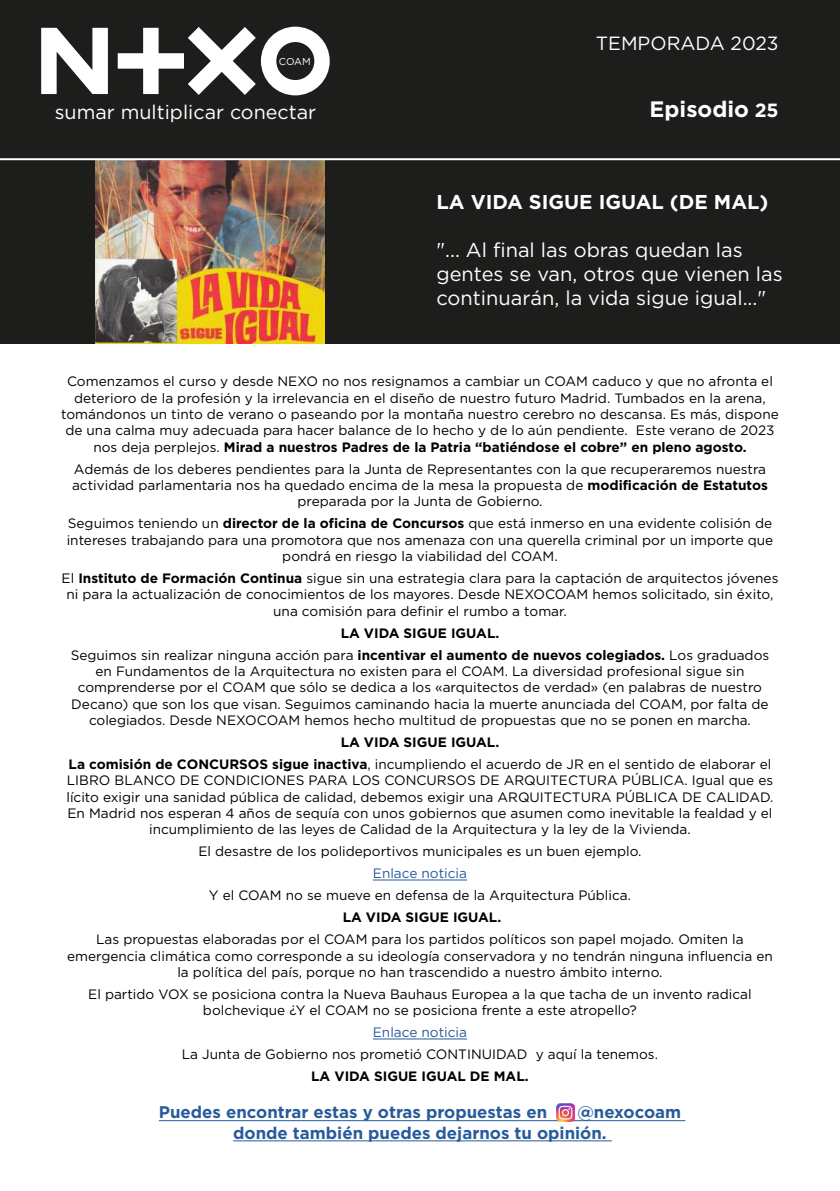
<style>
.page{position:relative;width:840px;height:1191px;background:#fff}
.page>*{position:absolute;margin:0;border:0;box-sizing:border-box;transform-origin:0 0}
.t1{font:700 22.2px "Gotham Pro";color:#fff}
.t2{font:20px/24px "Gotham Pro";color:#fff}
.t3{font:700 20px "Gotham Pro";color:#fff}
.t4{font:19.6px "Gotham Pro";color:#fff}
.t5{font:19.2px "Gotham Pro";color:#fff}
.t6{font:700 16.8px/20.2px "Gotham Pro";color:#275b9b}
.t7{font:13.6px/16.4px "Gotham Pro";color:#000;text-align:center}
.t8{font:700 13.6px/22px "Gotham Pro";color:#000;text-align:center}
.t9{font:13.6px "Gotham Pro";color:#275b9b}
.t10{font:10px "Gotham Pro";color:#fff}
.s1{font-size:19.2px}
.s2{font-weight:700}
.s3{font-weight:400}
</style>
<div class="page">
<div style="left:420px;top:160px;width:419px;height:184px;background:#1d1d1b"></div>
<div style="left:0;top:160px;width:420px;height:184px;background:#1d1d1b"></div>
<img style="left:96px;top:160px;width:228px;height:184px">
<div style="left:0;top:0;width:839px;height:159px;background:#1d1d1b"></div>
<hr style="left:372px;top:879px;width:95px;height:1px;background:#275b9b">
<hr style="left:372px;top:1038px;width:95px;height:1px;background:#275b9b">
<svg style="left:41px;top:28px;width:67px;height:66px"></svg>
<svg style="left:118px;top:27px;width:211px;height:68px"></svg>
<hr style="left:159px;top:1120px;width:526px;height:1px;background:#275b9b">
<hr style="left:233px;top:1140px;width:378px;height:1px;background:#275b9b">
<img style="left:556px;top:1103px;width:18px;height:18px">
<hr style="left:0;top:158px;width:839px;height:2px;background:#fff">
<p class="t10" style="left:279px;top:56px;width:33px">COAM</p>
<h3 class="t4" style="left:55px;top:102px;width:263px">sumar multiplicar conectar</h3>
<h3 class="t5" style="left:595px;top:32px;width:184px">TEMPORADA 2023</h3>
<h1 class="t1" style="left:649px;top:97px;width:130px">Episodio <span class="s1">25</span></h1>
<h2 class="t3" style="left:436px;top:190px;width:333px">LA VIDA SIGUE IGUAL (DE MAL)</h2>
<h2 class="t2" style="left:436px;top:238px;width:347px">"... Al final las obras quedan las gentes se van, otros que vienen las continuarán, la vida sigue igual..."</h2>
<p class="t7" style="left:61px;top:373px;width:718px">Comenzamos el curso y desde NEXO no nos resignamos a cambiar un COAM caduco y que no afronta el deterioro de la profesión y la irrelevancia en el diseño de nuestro futuro Madrid. Tumbados en la arena, tomándonos un tinto de verano o paseando por la montaña nuestro cerebro no descansa. Es más, dispone de una calma muy adecuada para hacer balance de lo hecho y de lo aún pendiente. Este verano de 2023 nos deja perplejos. <span class="s2">Mirad a nuestros Padres de la Patria “batiéndose el cobre” en pleno agosto.</span></p>
<p class="t7" style="left:72px;top:460px;width:697px">Además de los deberes pendientes para la Junta de Representantes con la que recuperaremos nuestra actividad parlamentaria nos ha quedado encima de la mesa la propuesta de <span class="s2">modificación de Estatutos </span>preparada por la Junta de Gobierno.</p>
<p class="t7" style="left:67px;top:515px;width:707px">Seguimos teniendo un <span class="s2">director de la oficina de Concursos</span> que está inmerso en una evidente colisión de intereses trabajando para una promotora que nos amenaza con una querella criminal por un importe que pondrá en riesgo la viabilidad del COAM.</p>
<p class="t7" style="left:61px;top:570px;width:718px">El <span class="s2">Instituto de Formación Continua</span> sigue sin una estrategia clara para la captación de arquitectos jóvenes ni para la actualización de conocimientos de los mayores. Desde NEXOCOAM hemos solicitado, sin éxito, una comisión para definir el rumbo a tomar.</p>
<p class="t8" style="left:71px;top:621px;width:699px">LA VIDA SIGUE IGUAL.<br><span class="s3">Seguimos sin realizar ninguna acción para</span> incentivar el aumento de nuevos colegiados. <span class="s3">Los graduados</span></p>
<p class="t7" style="left:71px;top:663px;width:698px">en Fundamentos de la Arquitectura no existen para el COAM. La diversidad profesional sigue sin comprenderse por el COAM que sólo se dedica a los «arquitectos de verdad» (en palabras de nuestro Decano) que son los que visan. Seguimos caminando hacia la muerte anunciada del COAM, por falta de colegiados. Desde NEXOCOAM hemos hecho multitud de propuestas que no se ponen en marcha.</p>
<p class="t8" style="left:69px;top:730px;width:704px">LA VIDA SIGUE IGUAL.<br>La comisión de CONCURSOS sigue inactiva<span class="s3">, incumpliendo el acuerdo de JR en el sentido de elaborar el</span></p>
<p class="t7" style="left:66px;top:772px;width:708px">LIBRO BLANCO DE CONDICIONES PARA LOS CONCURSOS DE ARQUITECTURA PÚBLICA. Igual que es lícito exigir una sanidad pública de calidad, debemos exigir una ARQUITECTURA PÚBLICA DE CALIDAD.<br>En Madrid nos esperan 4 años de sequía con unos gobiernos que asumen como inevitable la fealdad y el incumplimiento de las leyes de Calidad de la Arquitectura y la ley de la Vivienda.</p>
<p class="t7" style="left:198px;top:843px;width:444px">El desastre de los polideportivos municipales es un buen ejemplo.</p>
<p class="t9" style="left:372px;top:866px;width:96px">Enlace noticia</p>
<p class="t7" style="left:209px;top:887px;width:423px">Y el COAM no se mueve en defensa de la Arquitectura Pública.</p>
<p class="t8" style="left:342px;top:906px;width:160px">LA VIDA SIGUE IGUAL.</p>
<p class="t7" style="left:67px;top:931px;width:707px">Las propuestas elaboradas por el COAM para los partidos políticos son papel mojado. Omiten la emergencia climática como corresponde a su ideología conservadora y no tendrán ninguna influencia en la política del país, porque no han trascendido a nuestro ámbito interno.</p>
<p class="t7" style="left:88px;top:985px;width:664px">El partido VOX se posiciona contra la Nueva Bauhaus Europea a la que tacha de un invento radical bolchevique ¿Y el COAM no se posiciona frente a este atropello?</p>
<p class="t9" style="left:372px;top:1024px;width:96px">Enlace noticia</p>
<p class="t7" style="left:182px;top:1046px;width:477px">La Junta de Gobierno nos prometió CONTINUIDAD y aquí la tenemos.</p>
<p class="t8" style="left:311px;top:1065px;width:219px">LA VIDA SIGUE IGUAL DE MAL.</p>
<p class="t6" style="left:159px;top:1102px;width:389px">Puedes encontrar estas y otras propuestas en</p>
<p class="t6" style="left:233px;top:1102px;width:449px;text-indent:344px">@nexocoam donde también puedes dejarnos tu opinión.</p>
</div>
